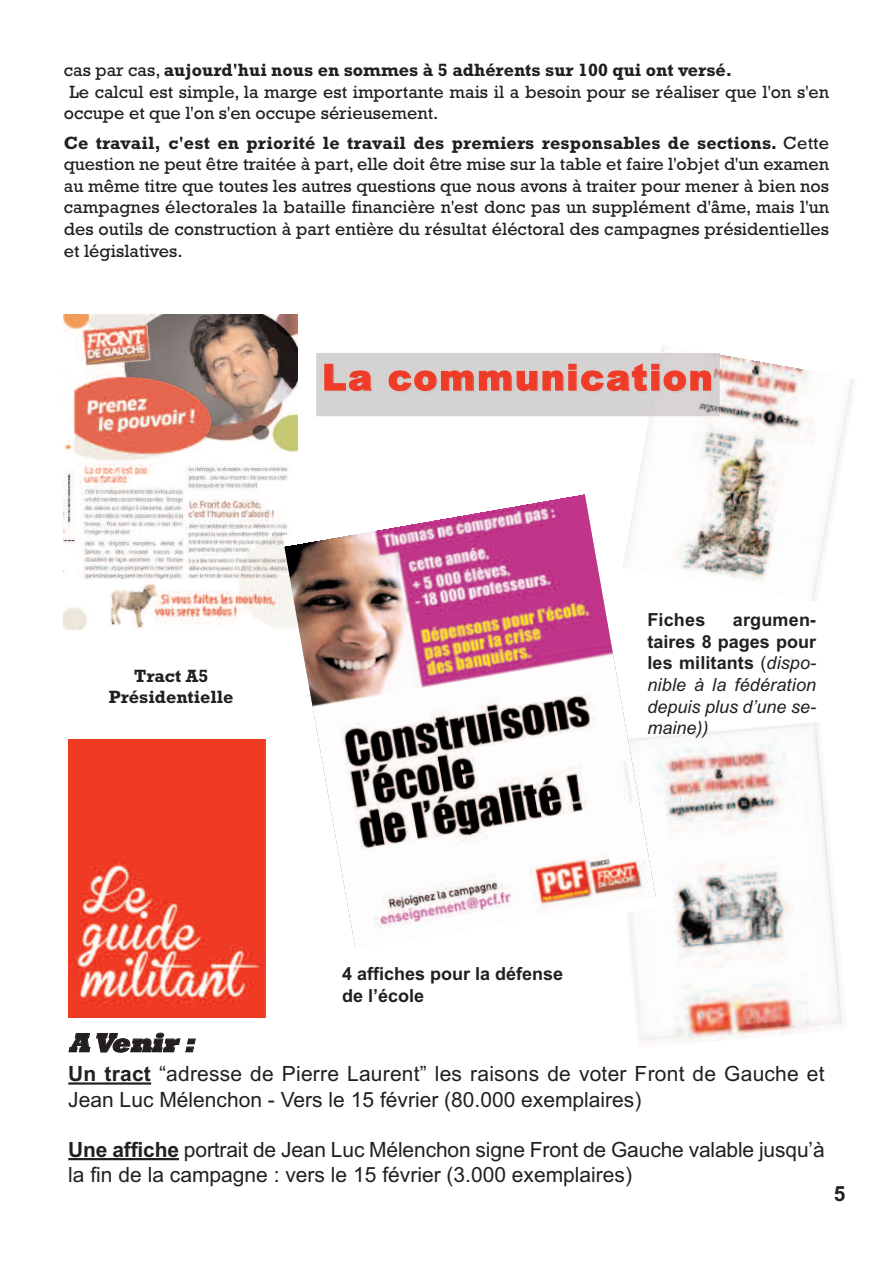
<style>
.page{position:relative;width:893px;height:1263px;background:#fff}
.page>*{position:absolute;margin:0;border:0;box-sizing:border-box;transform-origin:0 0}
.t1{font:900 36px "Arial";letter-spacing:.05em;color:#ef3c28}
.t2{font:italic 800 27px "Rockwell";color:#231f20}
.t3{font:21px/25.2px "Arial";color:#231f20}
.t4{font:700 21px "Arial";color:#231f20}
.t5{font:18px/21.6px "Rockwell";color:#231f20;text-align:justify}
.t6{font:italic 18px/21.6px "Arial";color:#231f20;text-align:justify}
.t7{font:700 18px/21.6px "Rockwell";color:#231f20;text-align:center}
.t8{font:700 18px/21.6px "Arial";color:#231f20}
.s1{font-weight:400}
.s2{font-weight:700}
.s3{font-weight:700;font-style:normal}
.s4{font-style:normal}
</style>
<div class="page">
<hr style="left:68px;top:1082px;width:83px;height:2px;background:#231f20">
<hr style="left:68px;top:1158px;width:111px;height:2px;background:#231f20">
<img style="left:64px;top:314px;width:234px;height:316px">
<img style="left:621px;top:345px;width:233px;height:257px">
<img style="left:632px;top:722px;width:211px;height:321px">
<div style="left:316px;top:353px;width:333px;height:63px;background:#d5d3d2"></div>
<div style="left:649px;top:353px;width:71px;height:63px;background:#d7d4d3"></div>
<img style="left:69px;top:740px;width:196px;height:278px">
<svg style="left:282px;top:482px;width:376px;height:478px"></svg>
<img style="left:285px;top:495px;width:371px;height:453px">
<p class="t7" style="left:64px;top:59px;width:670px"><span class="s1">cas par cas,</span> aujourd'hui nous en sommes à 5 adhérents sur 100 qui ont versé.</p>
<p class="t5" style="left:69px;top:81px;width:761px">Le calcul est simple, la marge est importante mais il a besoin pour se réaliser que l'on s'en</p>
<p class="t5" style="left:64px;top:102px;width:376px">occupe et que l'on s'en occupe sérieusement.</p>
<p class="t5" style="left:64px;top:132px;width:767px"><span class="s2">Ce travail, c'est en priorité le travail des premiers responsables de sections.</span> Cette question ne peut être traitée à part, elle doit être mise sur la table et faire l'objet d'un examen au même titre que toutes les autres questions que nous avons à traiter pour mener à bien nos campagnes électorales la bataille financière n'est donc pas un supplément d'âme, mais l'un des outils de construction à part entière du résultat éléctoral des campagnes présidentielles et législatives.</p>
<p class="t7" style="left:109px;top:665px;width:126px">Tract A5<br>Présidentielle</p>
<h1 class="t1" style="left:322px;top:357px;width:392px">La communication</h1>
<p class="t8" style="left:647px;top:609px;width:59px">Fiches</p>
<p class="t6" style="left:647px;top:609px;width:170px;text-indent:85px"><span class="s3">argumen&shy;taires 8 pages pour les militants</span> <span class="s4">(</span>dispo&shy;nible à la fédération depuis plus d’une se&shy;maine))</p>
<p class="t8" style="left:342px;top:963px;width:223px">4 affiches pour la défense de l’école</p>
<h2 class="t2" style="left:69px;top:1027px;width:134px">A Venir :</h2>
<p class="t3" style="left:68px;top:1061px;width:758px"><span class="s2">Un tract</span> “adresse de Pierre Laurent” les raisons de voter Front de Gauche et<br>Jean Luc Mélenchon - Vers le 15 février (80.000 exemplaires)</p>
<p class="t3" style="left:68px;top:1137px;width:758px"><span class="s2">Une affiche</span> portrait de Jean Luc Mélenchon signe Front de Gauche valable jusqu’à la fin de la campagne : vers le 15 février (3.000 exemplaires)</p>
<p class="t4" style="left:834px;top:1182px;width:13px">5</p>
</div>
